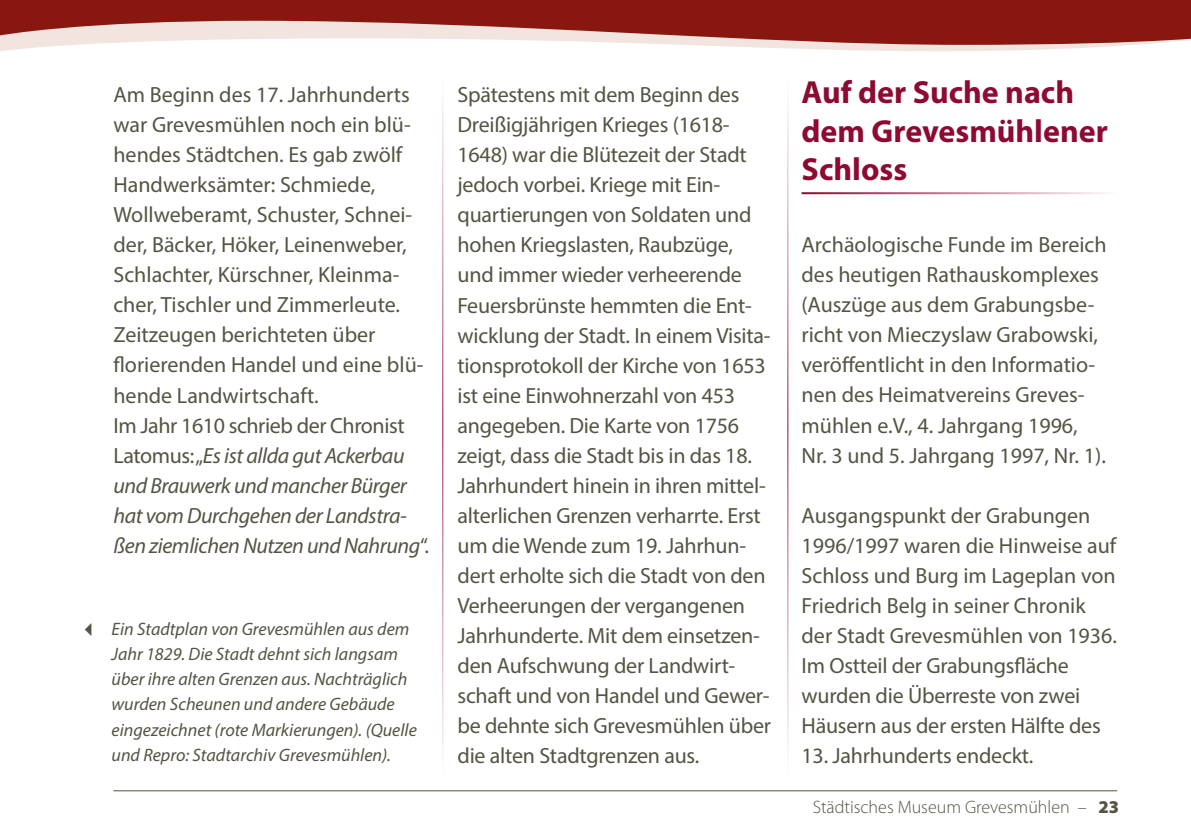
<style>
.page{position:relative;width:1191px;height:840px;background:#fff}
.page>*{position:absolute;margin:0;border:0;box-sizing:border-box;transform-origin:0 0}
.t1{font:700 32px/38px "Myriad Pro";color:#8d0a31}
.t2{font:22px/30px "Myriad Pro";letter-spacing:-.01em;color:#545344}
.t3{font:italic 18px/25px "Myriad Pro";color:#545344}
.t4{font:300 18px "Myriad Pro";color:#545344}
.s1{font-style:italic}
.s2{font-weight:900}
</style>
<div class="page">
<hr style="left:113px;top:790px;width:1004px;height:1px;background:#545344">
<svg style="left:0;top:45px;width:1129px;height:6px"></svg>
<svg style="left:0;top:0;width:1191px;height:45px;background:#a44f48"></svg>
<hr style="left:801px;top:192px;width:316px;height:2px;background:#8d0a31">
<hr style="left:442px;top:72px;width:1px;height:702px;background:#8d0a31">
<hr style="left:787px;top:72px;width:1px;height:702px;background:#8d0a31">
<p class="t2" style="left:113px;top:79px;width:317px">Am Beginn des 17. Jahrhunderts war Grevesmühlen noch ein blü&shy;hendes Städtchen. Es gab zwölf<br>Handwerksämter: Schmiede,<br>Wollweberamt, Schuster, Schnei&shy;der, Bäcker, Höker, Leinenweber,<br>Schlachter, Kürschner, Kleinma&shy;cher, Tischler und Zimmerleute.<br>Zeitzeugen berichteten über florierenden Handel und eine blü&shy;hende Landwirtschaft.<br>Im Jahr 1610 schrieb der Chronist<br>Latomus: „<span class="s1">Es ist allda gut Ackerbau und Brauwerk und mancher Bürger hat vom Durchgehen der Landstra&shy;ßen ziemlichen Nutzen und Nahrung</span>“.</p>
<p class="t2" style="left:457px;top:79px;width:315px">Spätestens mit dem Beginn des<br>Dreißigjährigen Krieges (1618-<br>1648) war die Blütezeit der Stadt jedoch vorbei. Kriege mit Ein&shy;quartierungen von Soldaten und hohen Kriegslasten, Raubzüge, und immer wieder verheerende<br>Feuersbrünste hemmten die Ent&shy;wicklung der Stadt. In einem Visita&shy;tionsprotokoll der Kirche von 1653 ist eine Einwohnerzahl von 453 angegeben. Die Karte von 1756 zeigt, dass die Stadt bis in das 18.<br>Jahrhundert hinein in ihren mittel&shy;alterlichen Grenzen verharrte. Erst um die Wende zum 19. Jahrhun&shy;dert erholte sich die Stadt von den<br>Verheerungen der vergangenen<br>Jahrhunderte. Mit dem einsetzen&shy;den Aufschwung der Landwirt&shy;schaft und von Handel und Gewer&shy;be dehnte sich Grevesmühlen über die alten Stadtgrenzen aus.</p>
<h1 class="t1" style="left:801px;top:73px;width:308px">Auf der Suche nach dem Grevesmühlener<br>Schloss</h1>
<p class="t2" style="left:801px;top:229px;width:306px">Archäologische Funde im Bereich des heutigen Rathauskomplexes (Auszüge aus dem Grabungsbe&shy;richt von Mieczyslaw Grabowski, veröffentlicht in den Informatio&shy;nen des Heimatvereins Greves&shy;mühlen e.V., 4. Jahrgang 1996,<br>Nr. 3 und 5. Jahrgang 1997, Nr. 1).</p>
<p class="t2" style="left:801px;top:499px;width:317px">Ausgangspunkt der Grabungen<br>1996/1997 waren die Hinweise auf<br>Schloss und Burg im Lageplan von<br>Friedrich Belg in seiner Chronik der Stadt Grevesmühlen von 1936.<br>Im Ostteil der Grabungsfläche wurden die Überreste von zwei<br>Häusern aus der ersten Hälfte des</p>
<p class="t2" style="left:801px;top:739px;width:233px">13. Jahrhunderts endeckt.</p>
<p class="t3" style="left:111px;top:616px;width:307px">Ein Stadtplan von Grevesmühlen aus dem Jahr 1829. Die Stadt dehnt sich langsam über ihre alten Grenzen aus. Nachträglich wurden Scheunen und andere Gebäude eingezeichnet (rote Markierungen). (Quelle und Repro: Stadtarchiv Grevesmühlen).</p>
<p class="t4" style="left:812px;top:795px;width:308px">Städtisches Museum Grevesmühlen – <span class="s2">23</span></p>
</div>
